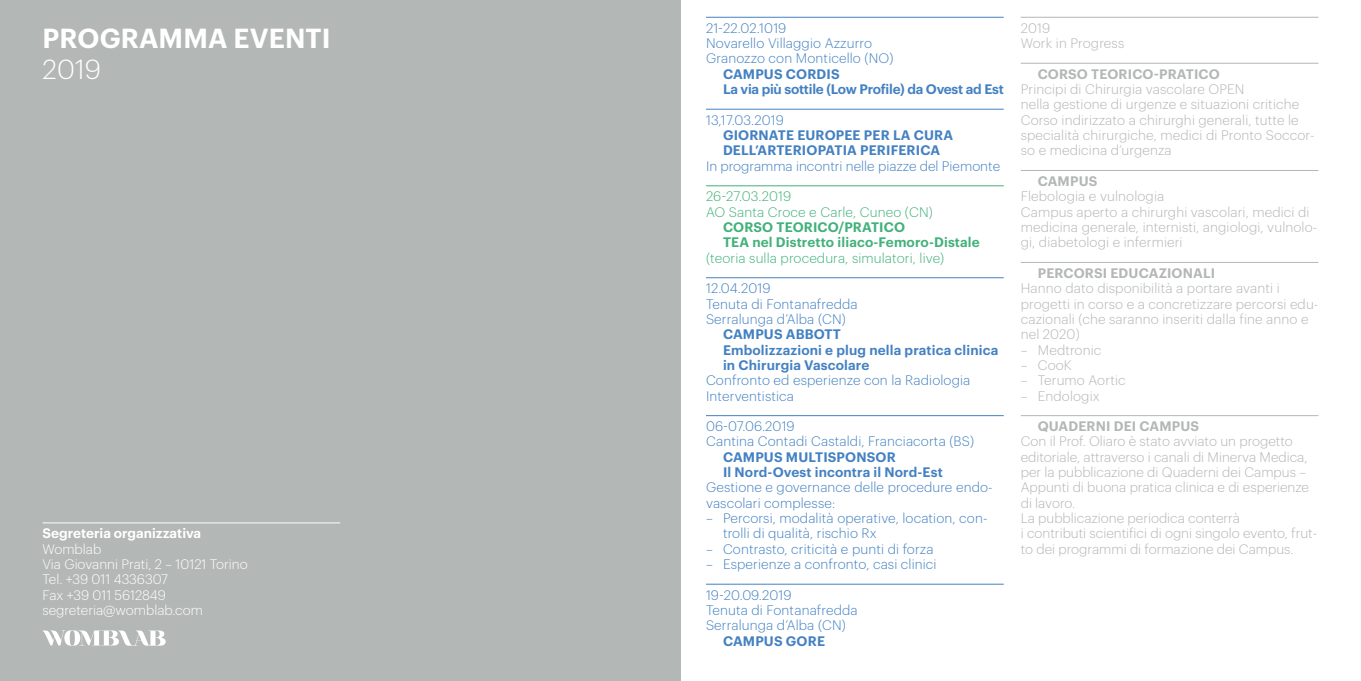
<style>
.page{position:relative;width:1361px;height:681px;background:#fff}
.page>*{position:absolute;margin:0;border:0;box-sizing:border-box;transform-origin:0 0}
.t1{font:600 27px "Graphik";letter-spacing:.005em;color:#fff}
.t2{font:300 27px "Graphik";color:#fff}
.t3{font:300 13.5px/15.3px "Graphik";letter-spacing:.01em;color:#b3b7b5}
.t4{font:300 13.5px/15.3px "Graphik";letter-spacing:.01em;color:#4481c2}
.t5{font:600 13.5px/15.3px "Graphik";letter-spacing:.01em;color:#4481c2}
.t6{font:300 13.5px/15.3px "Graphik";color:#fff}
.t7{font:300 13.5px/15.3px "Graphik";letter-spacing:.01em;color:#42b17a}
.t8{font:600 13.5px "Graphik";letter-spacing:.01em;color:#b3b7b5}
.t9{font:600 13.5px/15.3px "Graphik";letter-spacing:.01em;color:#42b17a}
.t10{font:600 13.5px/15.3px "Graphik";letter-spacing:-.02em;color:#4481c2}
.t11{font:600 13.5px "Graphik";color:#fff}
</style>
<div class="page">
<div style="left:0;top:0;width:680px;height:680px;background:#b3b7b5"></div>
<hr style="left:706px;top:109px;width:297px;height:1px;background:#4481c2">
<hr style="left:706px;top:185px;width:297px;height:1px;background:#42b17a">
<hr style="left:706px;top:277px;width:297px;height:1px;background:#4481c2">
<hr style="left:706px;top:415px;width:297px;height:1px;background:#4481c2">
<hr style="left:706px;top:583px;width:297px;height:1px;background:#4481c2">
<hr style="left:1020px;top:63px;width:298px;height:1px;background:#b3b7b5">
<hr style="left:1020px;top:170px;width:298px;height:1px;background:#b3b7b5">
<hr style="left:1020px;top:262px;width:298px;height:1px;background:#b3b7b5">
<hr style="left:1020px;top:415px;width:298px;height:1px;background:#b3b7b5">
<hr style="left:1020px;top:17px;width:298px;height:1px;background:#b3b7b5">
<hr style="left:706px;top:17px;width:297px;height:1px;background:#4481c2">
<hr style="left:43px;top:522px;width:297px;height:1px;background:#fff">
<svg style="left:43px;top:630px;width:123px;height:15px"></svg>
<h1 class="t1" style="left:43px;top:18px;width:290px">PROGRAMMA EVENTI</h1>
<h1 class="t2" style="left:43px;top:49px;width:60px">2019</h1>
<p class="t11" style="left:43px;top:523px;width:160px">Segreteria organizzativa</p>
<p class="t6" style="left:43px;top:540px;width:207px">Womblab<br>Via Giovanni Prati, 2 – 10121 Torino<br>Tel. +39 011 4336307<br>Fax +39 011 5612849 segreteria@womblab.com</p>
<p class="t4" style="left:706px;top:19px;width:189px">21-22.02.1019<br>Novarello Villaggio Azzurro<br>Granozzo con Monticello (NO)</p>
<p class="t10" style="left:723px;top:65px;width:282px">CAMPUS CORDIS<br>La via più sottile (Low Profile) da Ovest ad Est</p>
<p class="t4" style="left:706px;top:111px;width:79px">13,17.03.2019</p>
<p class="t5" style="left:723px;top:126px;width:231px">GIORNATE EUROPEE PER LA CURA<br>DELL’ARTERIOPATIA PERIFERICA</p>
<p class="t4" style="left:706px;top:157px;width:296px">In programma incontri nelle piazze del Piemonte</p>
<p class="t7" style="left:706px;top:188px;width:228px">26-27.03.2019<br>AO Santa Croce e Carle, Cuneo (CN)</p>
<p class="t9" style="left:723px;top:218px;width:258px">CORSO TEORICO/PRATICO<br>TEA nel Distretto iliaco-Femoro-Distale</p>
<p class="t7" style="left:706px;top:249px;width:240px">(teoria sulla procedura, simulatori, live)</p>
<p class="t4" style="left:706px;top:279px;width:153px">12.04.2019<br>Tenuta di Fontanafredda<br>Serralunga d’Alba (CN)</p>
<p class="t5" style="left:723px;top:325px;width:277px">CAMPUS ABBOTT<br>Embolizzazioni e plug nella pratica clinica in Chirurgia Vascolare</p>
<p class="t4" style="left:706px;top:371px;width:266px">Confronto ed esperienze con la Radiologia<br>Interventistica</p>
<p class="t4" style="left:706px;top:417px;width:270px">06-07.06.2019<br>Cantina Contadi Castaldi, Franciacorta (BS)</p>
<p class="t5" style="left:723px;top:448px;width:221px">CAMPUS MULTISPONSOR<br>Il Nord-Ovest incontra il Nord-Est</p>
<p class="t4" style="left:706px;top:478px;width:288px">Gestione e governance delle procedure endo&shy;vascolari complesse:</p>
<p class="t4" style="left:723px;top:509px;width:266px;text-indent:-17px">– Percorsi, modalità operative, location, con&shy;trolli di qualità, rischio Rx</p>
<p class="t4" style="left:706px;top:540px;width:229px">– Contrasto, criticità e punti di forza</p>
<p class="t4" style="left:706px;top:555px;width:232px">– Esperienze a confronto, casi clinici</p>
<p class="t4" style="left:706px;top:586px;width:153px">19-20.09.2019<br>Tenuta di Fontanafredda<br>Serralunga d’Alba (CN)</p>
<p class="t5" style="left:723px;top:631px;width:103px">CAMPUS GORE</p>
<p class="t3" style="left:1020px;top:19px;width:105px">2019<br>Work in Progress</p>
<p class="t8" style="left:1037px;top:63px;width:184px">CORSO TEORICO-PRATICO</p>
<p class="t3" style="left:1020px;top:80px;width:295px">Principi di Chirurgia vascolare OPEN<br>nella gestione di urgenze e situazioni critiche Corso indirizzato a chirurghi generali, tutte le specialità chirurgiche, medici di Pronto Soccor&shy;so e medicina d’urgenza</p>
<p class="t8" style="left:1037px;top:171px;width:61px">CAMPUS</p>
<p class="t3" style="left:1020px;top:188px;width:298px">Flebologia e vulnologia<br>Campus aperto a chirurghi vascolari, medici di medicina generale, internisti, angiologi, vulnolo&shy;gi, diabetologi e infermieri</p>
<p class="t8" style="left:1037px;top:262px;width:179px">PERCORSI EDUCAZIONALI</p>
<p class="t3" style="left:1020px;top:279px;width:299px">Hanno dato disponibilità a portare avanti i progetti in corso e a concretizzare percorsi edu&shy;cazionali (che saranno inseriti dalla fine anno e nel 2020)</p>
<p class="t3" style="left:1020px;top:341px;width:82px">– Medtronic</p>
<p class="t3" style="left:1020px;top:356px;width:53px">– CooK</p>
<p class="t3" style="left:1020px;top:371px;width:106px">– Terumo Aortic</p>
<p class="t3" style="left:1020px;top:387px;width:80px">– Endologix</p>
<p class="t8" style="left:1037px;top:415px;width:163px">QUADERNI DEI CAMPUS</p>
<p class="t3" style="left:1020px;top:432px;width:298px">Con il Prof. Oliaro è stato avviato un progetto editoriale, attraverso i canali di Minerva Medica, per la pubblicazione di Quaderni dei Campus – Appunti di buona pratica clinica e di esperienze di lavoro.<br>La pubblicazione periodica conterrà<br>i contributi scientifici di ogni singolo evento, frut&shy;to dei programmi di formazione dei Campus.</p>
</div>
